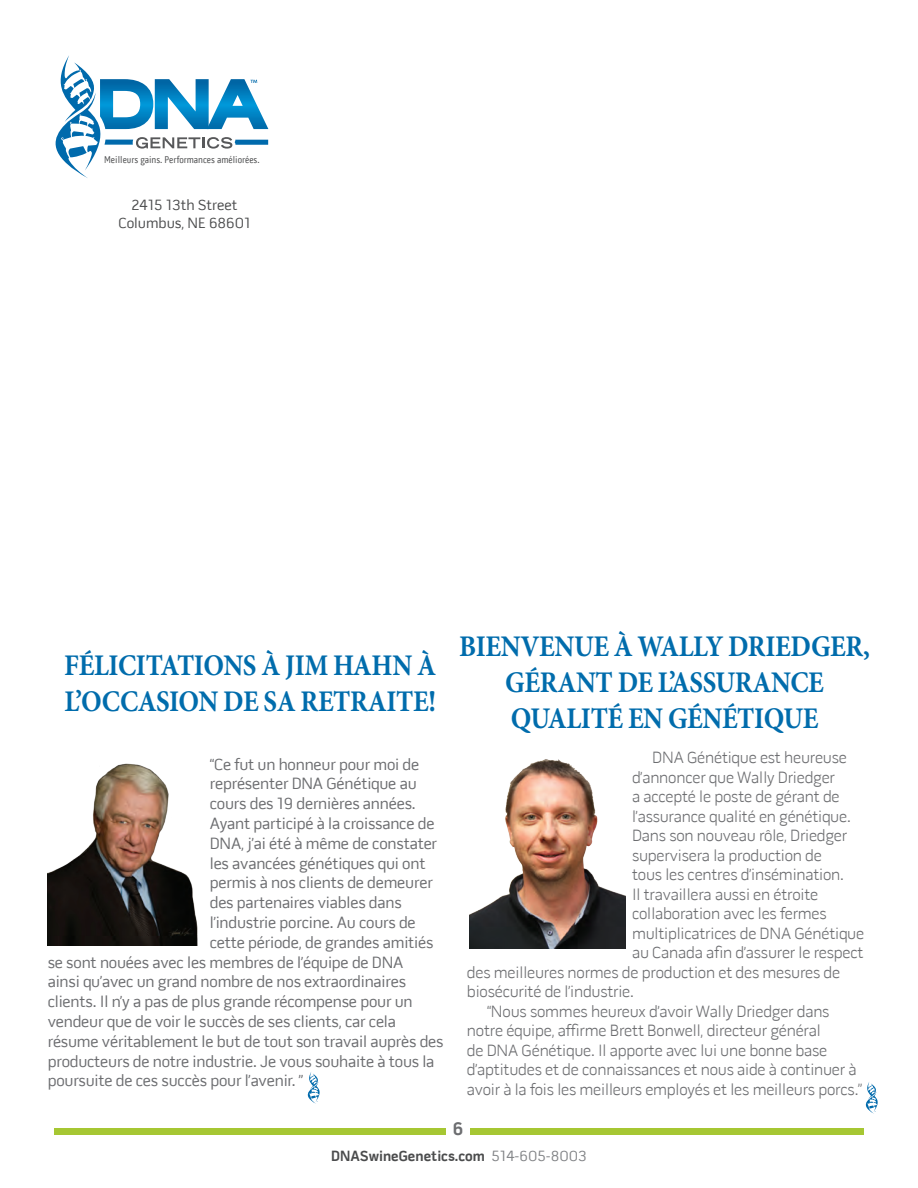
<style>
.page{position:relative;width:918px;height:1188px;background:#fff}
.page>*{position:absolute;margin:0;border:0;box-sizing:border-box;transform-origin:0 0}
.t1{font:700 30px/36px "Minion Pro";letter-spacing:-.015em;color:#006cac;scale:.9 1}
.t2{font:700 18.75px "Pill Gothic 600 mg";color:#6c6d70}
.t3{font:300 16.5px/19.5px "Pill Gothic 600 mg";letter-spacing:-.01em;color:#6c6d70}
.t4{font:16.5px "Pill Gothic 600 mg";letter-spacing:-.01em;color:#6c6d70}
.t5{font:700 15px "Pill Gothic 600 mg";color:#4b4c4d}
.t6{font:15px "Pill Gothic 600 mg";color:#4b4c4d}
.Danbred_Edge_Footer{font:9.9px "Pill Gothic 300 mg";color:#4b4c4d}
.s1{font-weight:400;color:#818386}
</style>
<div class="page">
<div style="left:54px;top:1128px;width:810px;height:6px;background:#a6c733"></div>
<div style="left:446px;top:1121px;width:24px;height:21px;background:#fff"></div>
<img style="left:48px;top:763px;width:150px;height:182px">
<img style="left:470px;top:759px;width:155px;height:189px">
<svg style="left:308px;top:1072px;width:12px;height:32px"></svg>
<svg style="left:866px;top:1082px;width:12px;height:32px"></svg>
<svg style="left:56px;top:55px;width:212px;height:123px"></svg>
<div style="left:100px;top:151px;width:171px;height:16px;background:#fff"></div>
<p class="Danbred_Edge_Footer" style="left:104px;top:154px;width:157px">Meilleurs gains. Performances améliorées.</p>
<p class="t6" style="left:132px;top:196px;width:107px">2415 13th Street</p>
<p class="t6" style="left:118px;top:214px;width:134px">Columbus, NE 68601</p>
<p class="t1" style="left:64px;top:647px;width:415px">FÉLICITATIONS À JIM HAHN À<br>L’OCCASION DE SA RETRAITE!</p>
<p class="t4" style="left:210px;top:754px;width:211px">“Ce fut un honneur pour moi de</p>
<p class="t4" style="left:210px;top:774px;width:208px">représenter DNA Génétique au</p>
<p class="t4" style="left:210px;top:794px;width:207px">cours des 19 dernières années.</p>
<p class="t4" style="left:210px;top:814px;width:226px">Ayant participé à la croissance de</p>
<p class="t4" style="left:210px;top:833px;width:229px">DNA, j’ai été à même de constater</p>
<p class="t4" style="left:210px;top:853px;width:217px">les avancées génétiques qui ont</p>
<p class="t4" style="left:210px;top:873px;width:224px">permis à nos clients de demeurer</p>
<p class="t4" style="left:210px;top:893px;width:193px">des partenaires viables dans</p>
<p class="t4" style="left:210px;top:913px;width:207px">l’industrie porcine. Au cours de</p>
<p class="t4" style="left:210px;top:932px;width:225px">cette période, de grandes amitiés</p>
<p class="t4" style="left:48px;top:952px;width:357px">se sont nouées avec les membres de l’équipe de DNA</p>
<p class="t4" style="left:48px;top:972px;width:360px">ainsi qu’avec un grand nombre de nos extraordinaires</p>
<p class="t4" style="left:48px;top:992px;width:366px">clients. Il n’y a pas de plus grande récompense pour un</p>
<p class="t4" style="left:48px;top:1012px;width:350px">vendeur que de voir le succès de ses clients, car cela</p>
<p class="t4" style="left:48px;top:1031px;width:397px">résume véritablement le but de tout son travail auprès des</p>
<p class="t4" style="left:48px;top:1051px;width:388px">producteurs de notre industrie. Je vous souhaite à tous la</p>
<p class="t4" style="left:48px;top:1071px;width:257px">poursuite de ces succès pour l’avenir. ”</p>
<p class="t1" style="left:459px;top:628px;width:458px;text-align:center">BIENVENUE À WALLY DRIEDGER,<br>GÉRANT DE L’ASSURANCE<br>QUALITÉ EN GÉNÉTIQUE</p>
<p class="t3" style="left:652px;top:748px;width:196px">DNA Génétique est heureuse</p>
<p class="t3" style="left:632px;top:767px;width:204px">d’annoncer que Wally Driedger</p>
<p class="t3" style="left:632px;top:787px;width:209px">a accepté le poste de gérant de</p>
<p class="t3" style="left:632px;top:806px;width:220px">l’assurance qualité en génétique.</p>
<p class="t3" style="left:632px;top:826px;width:217px">Dans son nouveau rôle, Driedger</p>
<p class="t3" style="left:632px;top:845px;width:191px">supervisera la production de</p>
<p class="t3" style="left:632px;top:865px;width:213px">tous les centres d’insémination.</p>
<p class="t3" style="left:632px;top:884px;width:188px">Il travaillera aussi en étroite</p>
<p class="t3" style="left:632px;top:904px;width:196px">collaboration avec les fermes</p>
<p class="t3" style="left:632px;top:923px;width:234px">multiplicatrices de DNA Génétique</p>
<p class="t3" style="left:632px;top:943px;width:233px">au Canada afin d’assurer le respect</p>
<p class="t3" style="left:467px;top:962px;width:375px">des meilleures normes de production et des mesures de</p>
<p class="t3" style="left:467px;top:982px;width:168px">biosécurité de l’industrie.</p>
<p class="t3" style="left:467px;top:1001px;width:397px;text-indent:20px">“Nous sommes heureux d’avoir Wally Driedger dans notre équipe, affirme Brett Bonwell, directeur général<br>de DNA Génétique. Il apporte avec lui une bonne base d’aptitudes et de connaissances et nous aide à continuer à avoir à la fois les meilleurs employés et les meilleurs porcs.”</p>
<p class="t2" style="left:453px;top:1117px;width:12px">6</p>
<p class="t5" style="left:331px;top:1147px;width:257px">DNASwineGenetics.com <span class="s1">514-605-8003</span></p>
</div>
